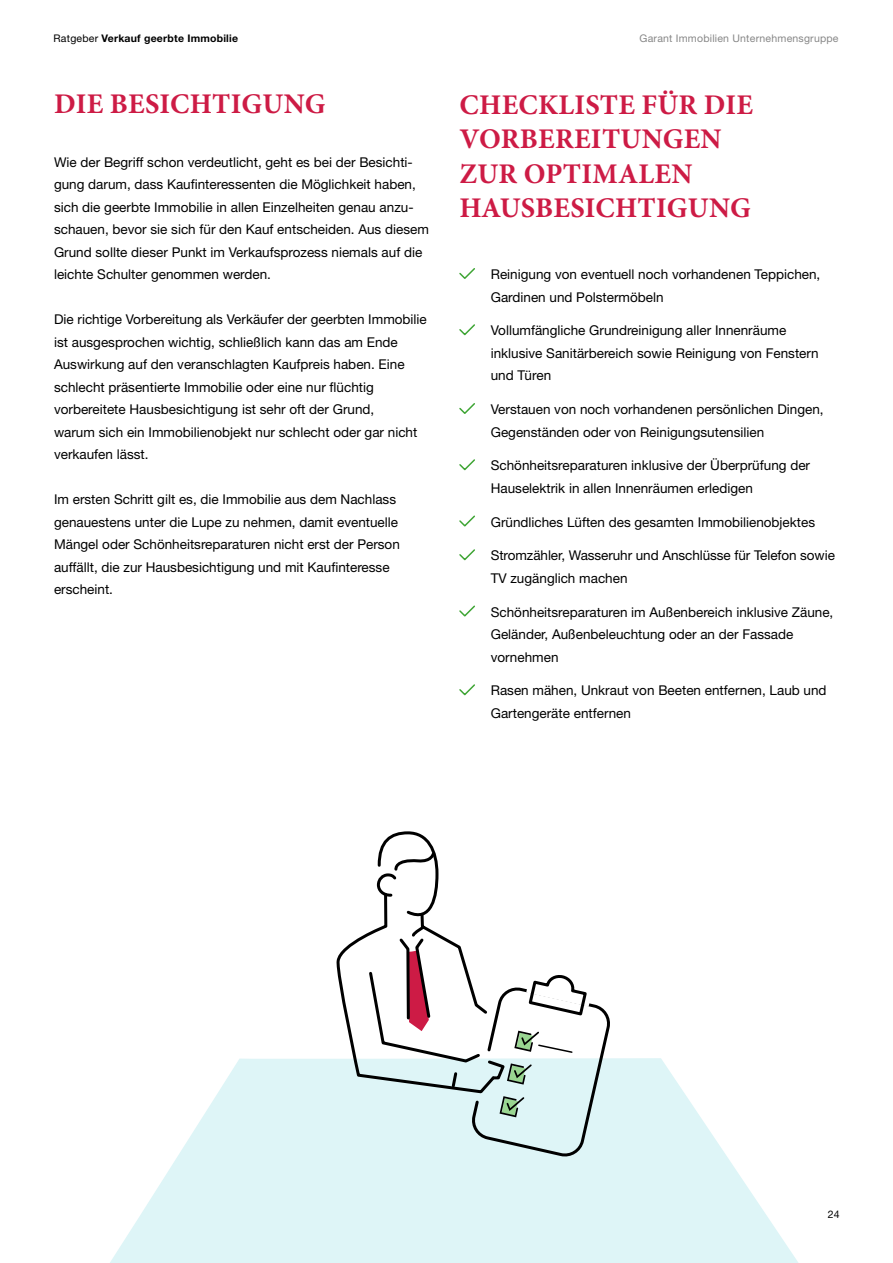
<style>
.page{position:relative;width:893px;height:1263px;background:#fff}
.page>*{position:absolute;margin:0;border:0;box-sizing:border-box;transform-origin:0 0}
.t1{font:700 28.5px/34.2px "Minion Pro";letter-spacing:.01em;color:#cd1b45}
.t2{font:13.5px/22.5px "Helvetica Neue LT Std";color:#000}
.t3{font:10.5px "Helvetica Neue LT Std";letter-spacing:.02em;color:#878787}
.t4{font:700 10.5px "Helvetica Neue LT Std";letter-spacing:.02em;color:#000}
.t5{font:10.5px "Helvetica Neue LT Std";color:#000}
.s1{font-weight:400}
</style>
<div class="page">
<svg style="left:459px;top:268px;width:16px;height:11px"></svg>
<svg style="left:459px;top:324px;width:16px;height:12px"></svg>
<svg style="left:459px;top:403px;width:16px;height:11px"></svg>
<svg style="left:459px;top:459px;width:16px;height:12px"></svg>
<svg style="left:459px;top:515px;width:16px;height:12px"></svg>
<svg style="left:459px;top:549px;width:16px;height:12px"></svg>
<svg style="left:459px;top:605px;width:16px;height:12px"></svg>
<svg style="left:459px;top:684px;width:16px;height:12px"></svg>
<svg style="left:110px;top:1058px;width:689px;height:205px;fill:#def5f7"></svg>
<svg style="left:337px;top:933px;width:160px;height:330px"></svg>
<svg style="left:367px;top:831px;width:247px;height:329px"></svg>
<p class="t4" style="left:54px;top:31px;width:186px"><span class="s1">Ratgeber</span> Verkauf geerbte Immobilie</p>
<p class="t3" style="left:640px;top:32px;width:200px">Garant Immobilien Unternehmensgruppe</p>
<h1 class="t1" style="left:54px;top:86px;width:273px">DIE BESICHTIGUNG</h1>
<h1 class="t1" style="left:460px;top:88px;width:295px">CHECKLISTE FÜR DIE<br>VORBEREITUNGEN<br>ZUR OPTIMALEN<br>HAUSBESICHTIGUNG</h1>
<p class="t2" style="left:54px;top:150px;width:376px">Wie der Begriff schon verdeutlicht, geht es bei der Besichti&shy;gung darum, dass Kaufinteressenten die Möglichkeit haben, sich die geerbte Immobilie in allen Einzelheiten genau anzu&shy;schauen, bevor sie sich für den Kauf entscheiden. Aus diesem Grund sollte dieser Punkt im Verkaufsprozess niemals auf die leichte Schulter genommen werden.</p>
<p class="t2" style="left:54px;top:308px;width:374px">Die richtige Vorbereitung als Verkäufer der geerbten Immobilie ist ausgesprochen wichtig, schließlich kann das am Ende Auswirkung auf den veranschlagten Kaufpreis haben. Eine schlecht präsentierte Immobilie oder eine nur flüchtig vorbereitete Hausbesichtigung ist sehr oft der Grund,<br>warum sich ein Immobilienobjekt nur schlecht oder gar nicht verkaufen lässt.</p>
<p class="t2" style="left:54px;top:488px;width:347px">Im ersten Schritt gilt es, die Immobilie aus dem Nachlass genauestens unter die Lupe zu nehmen, damit eventuelle Mängel oder Schönheitsreparaturen nicht erst der Person auffällt, die zur Hausbesichtigung und mit Kaufinteresse erscheint.</p>
<p class="t2" style="left:491px;top:263px;width:331px">Reinigung von eventuell noch vorhandenen Teppichen,<br>Gardinen und Polstermöbeln</p>
<p class="t2" style="left:491px;top:319px;width:330px">Vollumfängliche Grundreinigung aller Innenräume inklusive Sanitärbereich sowie Reinigung von Fenstern und Türen</p>
<p class="t2" style="left:491px;top:398px;width:334px">Verstauen von noch vorhandenen persönlichen Dingen,<br>Gegenständen oder von Reinigungsutensilien</p>
<p class="t2" style="left:491px;top:454px;width:321px">Schönheitsreparaturen inklusive der Überprüfung der<br>Hauselektrik in allen Innenräumen erledigen</p>
<p class="t2" style="left:491px;top:510px;width:326px">Gründliches Lüften des gesamten Immobilienobjektes</p>
<p class="t2" style="left:491px;top:544px;width:346px">Stromzähler, Wasseruhr und Anschlüsse für Telefon sowie<br>TV zugänglich machen</p>
<p class="t2" style="left:491px;top:600px;width:344px">Schönheitsreparaturen im Außenbereich inklusive Zäune,<br>Geländer, Außenbeleuchtung oder an der Fassade vornehmen</p>
<p class="t2" style="left:491px;top:679px;width:337px">Rasen mähen, Unkraut von Beeten entfernen, Laub und<br>Gartengeräte entfernen</p>
<p class="t5" style="left:828px;top:1207px;width:13px">24</p>
</div>
